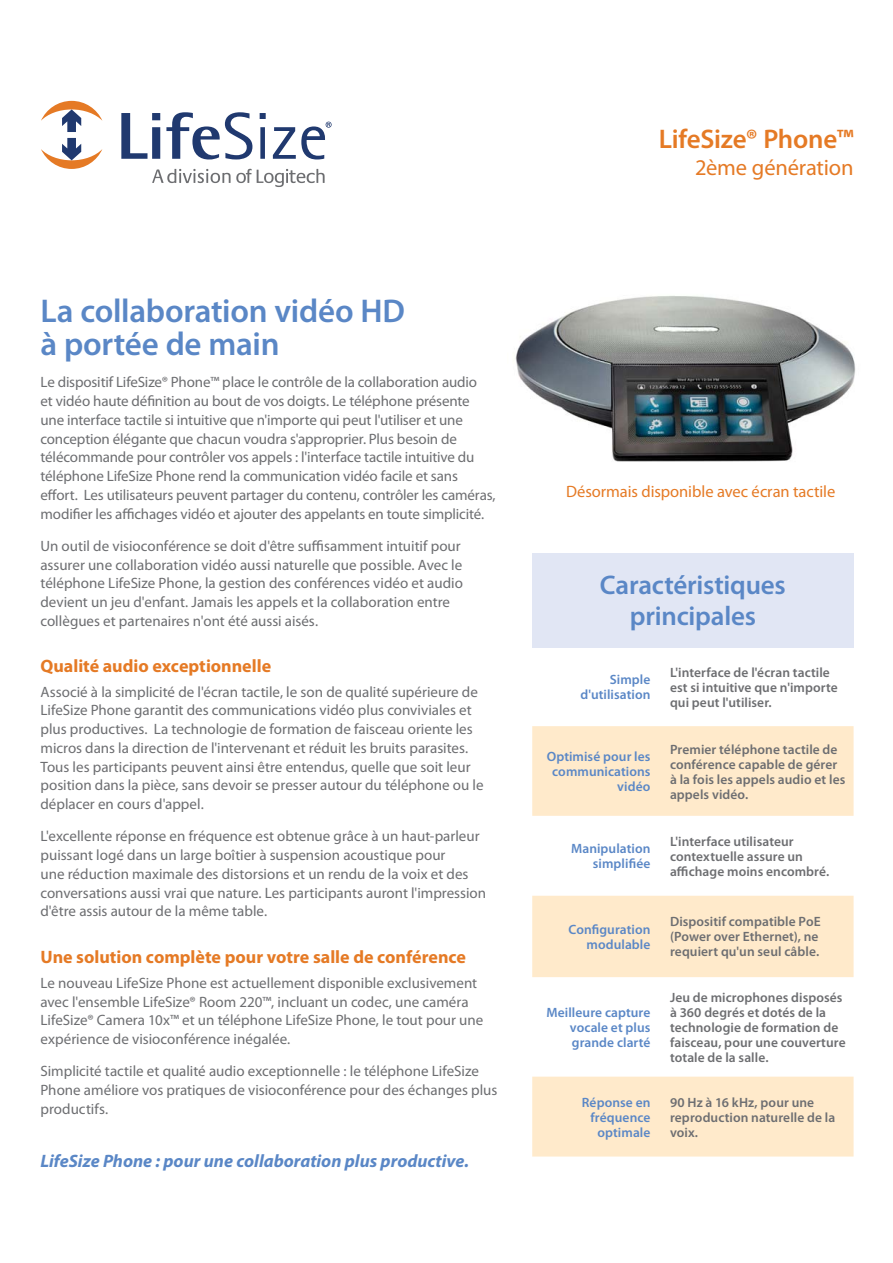
<style>
.page{position:relative;width:893px;height:1263px;background:#fff}
.page>*{position:absolute;margin:0;border:0;box-sizing:border-box;transform-origin:0 0}
.t1{font:600 33px/33px "Myriad Pro";letter-spacing:-.01em;color:#5a87c6}
.t2{font:600 27px/31.5px "Myriad Pro";letter-spacing:-.01em;color:#5a87c6;text-align:center}
.t3{font:600 27px "Myriad Pro";letter-spacing:-.01em;color:#e57a25}
.t4{font:22.5px "Myriad Pro";letter-spacing:-.01em;color:#e57a25}
.t5{font:700 18px "Myriad Pro";color:#e57a25}
.t6{font:italic 700 18px "Myriad Pro";color:#5a87c6}
.t7{font:16.5px "Myriad Pro";letter-spacing:-.005em;color:#e57a25}
.t8{font:15px/18.8px "Myriad Pro";color:#6d6e71}
.t9{font:600 13.5px/15px "Myriad Pro";letter-spacing:.005em;color:#6d6e71}
.t10{font:600 13.5px/15px "Myriad Pro";letter-spacing:.005em;color:#5a87c6;text-align:right}
</style>
<div class="page">
<svg style="left:41px;top:101px;width:61px;height:31px"></svg>
<svg style="left:41px;top:138px;width:61px;height:31px"></svg>
<svg style="left:121px;top:113px;width:39px;height:46px"></svg>
<svg style="left:166px;top:112px;width:86px;height:47px"></svg>
<svg style="left:260px;top:113px;width:6px;height:46px"></svg>
<svg style="left:152px;top:169px;width:173px;height:18px"></svg>
<svg style="left:273px;top:122px;width:59px;height:37px"></svg>
<img style="left:515px;top:295px;width:341px;height:167px">
<div style="left:532px;top:553px;width:322px;height:95px;background:#e1e6f4"></div>
<svg style="left:532px;top:726px;width:322px;height:430px;fill:#ffeacb"></svg>
<h1 class="t1" style="left:40px;top:295px;width:366px">La collaboration vidéo HD à portée de main</h1>
<p class="t8" style="left:40px;top:373px;width:457px">Le dispositif LifeSize® Phone™ place le contrôle de la collaboration audio<br>et vidéo haute définition au bout de vos doigts. Le téléphone présente une interface tactile si intuitive que n'importe qui peut l'utiliser et une conception élégante que chacun voudra s'approprier. Plus besoin de télécommande pour contrôler vos appels : l'interface tactile intuitive du téléphone LifeSize Phone rend la communication vidéo facile et sans effort. Les utilisateurs peuvent partager du contenu, contrôler les caméras, modifier les affichages vidéo et ajouter des appelants en toute simplicité.</p>
<p class="t8" style="left:40px;top:537px;width:424px">Un outil de visioconférence se doit d'être suffisamment intuitif pour assurer une collaboration vidéo aussi naturelle que possible. Avec le téléphone LifeSize Phone, la gestion des conférences vidéo et audio devient un jeu d'enfant. Jamais les appels et la collaboration entre collègues et partenaires n'ont été aussi aisés.</p>
<p class="t5" style="left:40px;top:656px;width:232px">Qualité audio exceptionnelle</p>
<p class="t8" style="left:40px;top:682px;width:445px">Associé à la simplicité de l'écran tactile, le son de qualité supérieure de LifeSize Phone garantit des communications vidéo plus conviviales et plus productives. La technologie de formation de faisceau oriente les micros dans la direction de l'intervenant et réduit les bruits parasites.<br>Tous les participants peuvent ainsi être entendus, quelle que soit leur position dans la pièce, sans devoir se presser autour du téléphone ou le déplacer en cours d'appel.</p>
<p class="t8" style="left:40px;top:827px;width:447px">L'excellente réponse en fréquence est obtenue grâce à un haut-parleur puissant logé dans un large boîtier à suspension acoustique pour<br>une réduction maximale des distorsions et un rendu de la voix et des conversations aussi vrai que nature. Les participants auront l'impression d'être assis autour de la même table.</p>
<p class="t5" style="left:40px;top:947px;width:427px">Une solution complète pour votre salle de conférence</p>
<p class="t8" style="left:40px;top:974px;width:444px">Le nouveau LifeSize Phone est actuellement disponible exclusivement avec l'ensemble LifeSize® Room 220™, incluant un codec, une caméra LifeSize® Camera 10x™ et un téléphone LifeSize Phone, le tout pour une expérience de visioconférence inégalée.</p>
<p class="t8" style="left:40px;top:1062px;width:458px">Simplicité tactile et qualité audio exceptionnelle : le téléphone LifeSize<br>Phone améliore vos pratiques de visioconférence pour des échanges plus productifs.</p>
<p class="t6" style="left:40px;top:1151px;width:430px">LifeSize Phone : pour une collaboration plus productive.</p>
<h2 class="t3" style="left:659px;top:124px;width:196px">LifeSize® Phone™</h2>
<h3 class="t4" style="left:695px;top:155px;width:160px">2ème génération</h3>
<p class="t7" style="left:566px;top:483px;width:271px">Désormais disponible avec écran tactile</p>
<h2 class="t2" style="left:600px;top:569px;width:187px">Caractéristiques principales</h2>
<p class="t10" style="left:580px;top:673px;width:72px">Simple d'utilisation</p>
<p class="t9" style="left:670px;top:665px;width:169px">L'interface de l'écran tactile est si intuitive que n'importe qui peut l'utiliser.</p>
<p class="t10" style="left:547px;top:749px;width:105px">Optimisé pour les communications vidéo</p>
<p class="t9" style="left:670px;top:742px;width:177px">Premier téléphone tactile de conférence capable de gérer à la fois les appels audio et les appels vidéo.</p>
<p class="t10" style="left:571px;top:841px;width:81px">Manipulation simplifiée</p>
<p class="t9" style="left:670px;top:834px;width:161px">L'interface utilisateur contextuelle assure un affichage moins encombré.</p>
<p class="t10" style="left:568px;top:922px;width:83px">Configuration modulable</p>
<p class="t9" style="left:670px;top:915px;width:152px">Dispositif compatible PoE (Power over Ethernet), ne requiert qu'un seul câble.</p>
<p class="t10" style="left:570px;top:1005px;width:82px;text-align:justify;text-indent:-23px">Meilleure capture vocale et plus grande clarté</p>
<p class="t9" style="left:670px;top:990px;width:177px">Jeu de microphones disposés à 360 degrés et dotés de la technologie de formation de faisceau, pour une couverture totale de la salle.</p>
<p class="t10" style="left:582px;top:1095px;width:70px">Réponse en fréquence optimale</p>
<p class="t9" style="left:670px;top:1095px;width:167px">90 Hz à 16 kHz, pour une reproduction naturelle de la voix.</p>
</div>
